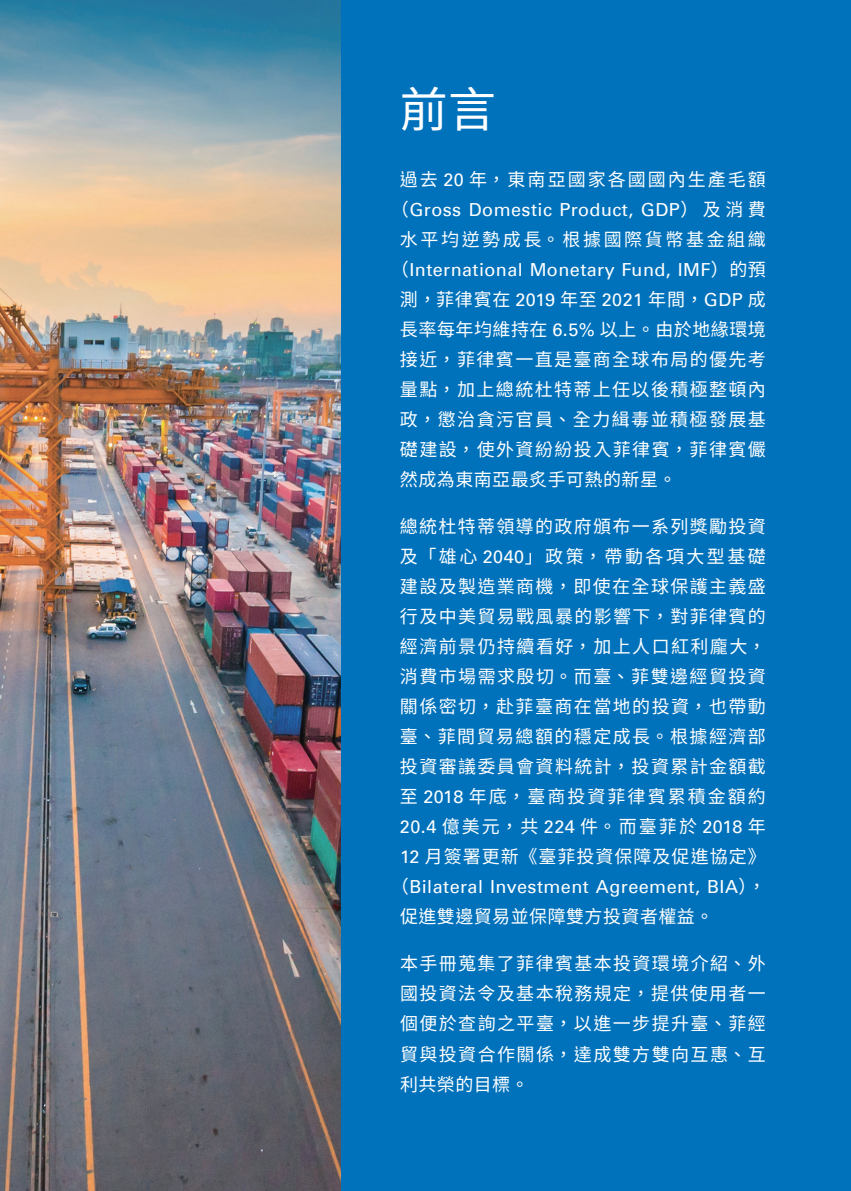
<style>
.page{position:relative;width:851px;height:1191px;background:#fff}
.page>*{position:absolute;margin:0;border:0;box-sizing:border-box;transform-origin:0 0}
.t1{font:48px "Source Han Sans TC";color:#fff}
.t2{font:18px/30px "Source Han Sans TC";letter-spacing:.08em;color:#fff;text-align:justify}
.t3{font:18px "Universfor KPMG";letter-spacing:.025em;color:#fff}
.t4{font:18px "Source Han Sans TC";letter-spacing:.11em;color:#fff}
.t5{font:18px "Source Han Sans TC";letter-spacing:.145em;color:#fff}
.t6{font:18px "Source Han Sans TC";letter-spacing:.025em;color:#fff}
.s1{font-family:"Universfor KPMG"}
.s2{font-family:"Source Han Sans TC"}
</style>
<div class="page">
<div style="left:283px;top:0;width:567px;height:1191px;background:#0072bc"></div>
<img style="left:0;top:0;width:340px;height:1191px">
<h1 class="t1" style="left:400px;top:83px;width:97px">前言</h1>
<p class="t4" style="left:400px;top:169px;width:367px">過去 <span class="s1">20</span> 年，東南亞國家各國國內生產毛額</p>
<p class="t3" style="left:391px;top:199px;width:376px"><span class="s2">（</span>Gross Domestic Product, GDP<span class="s2">）及消費</span></p>
<p class="t5" style="left:400px;top:229px;width:367px">水平均逆勢成長。根據國際貨幣基金組織</p>
<p class="t3" style="left:391px;top:259px;width:376px"><span class="s2">（</span>International Monetary Fund, IMF<span class="s2">）的預</span></p>
<p class="t2" style="left:400px;top:285px;width:367px">測，菲律賓在 <span class="s1">2019</span> 年至 <span class="s1">2021</span> 年間，<span class="s1">GDP</span> 成長率每年均維持在 <span class="s1">6.5%</span> 以上。由於地緣環境接近，菲律賓一直是臺商全球布局的優先考量點，加上總統杜特蒂上任以後積極整頓內政，懲治貪污官員、全力緝毒並積極發展基礎建設，使外資紛紛投入菲律賓，菲律賓儼然成為東南亞最炙手可熱的新星。</p>
<p class="t2" style="left:400px;top:512px;width:367px">總統杜特蒂領導的政府頒布一系列獎勵投資及「雄心 <span class="s1">2040</span>」政策，帶動各項大型基礎建設及製造業商機，即使在全球保護主義盛行及中美貿易戰風暴的影響下，對菲律賓的經濟前景仍持續看好，加上人口紅利龐大，消費市場需求殷切。而臺、菲雙邊經貿投資關係密切，赴菲臺商在當地的投資，也帶動臺、菲間貿易總額的穩定成長。根據經濟部投資審議委員會資料統計，投資累計金額截至 <span class="s1">2018</span> 年底，臺商投資菲律賓累積金額約<span class="s1">20.4</span> 億美元，共 <span class="s1">224</span> 件。而臺菲於 <span class="s1">2018</span> 年<span class="s1">12</span> 月簽署更新《臺菲投資保障及促進協定》</p>
<p class="t3" style="left:391px;top:876px;width:376px"><span class="s2">（</span>Bilateral Investment Agreement, BIA<span class="s2">），</span></p>
<p class="t6" style="left:400px;top:906px;width:315px">促進雙邊貿易並保障雙方投資者權益。</p>
<p class="t2" style="left:400px;top:949px;width:367px">本手冊蒐集了菲律賓基本投資環境介紹、外國投資法令及基本稅務規定，提供使用者一個便於查詢之平臺，以進一步提升臺、菲經貿與投資合作關係，達成雙方雙向互惠、互利共榮的目標。</p>
</div>
